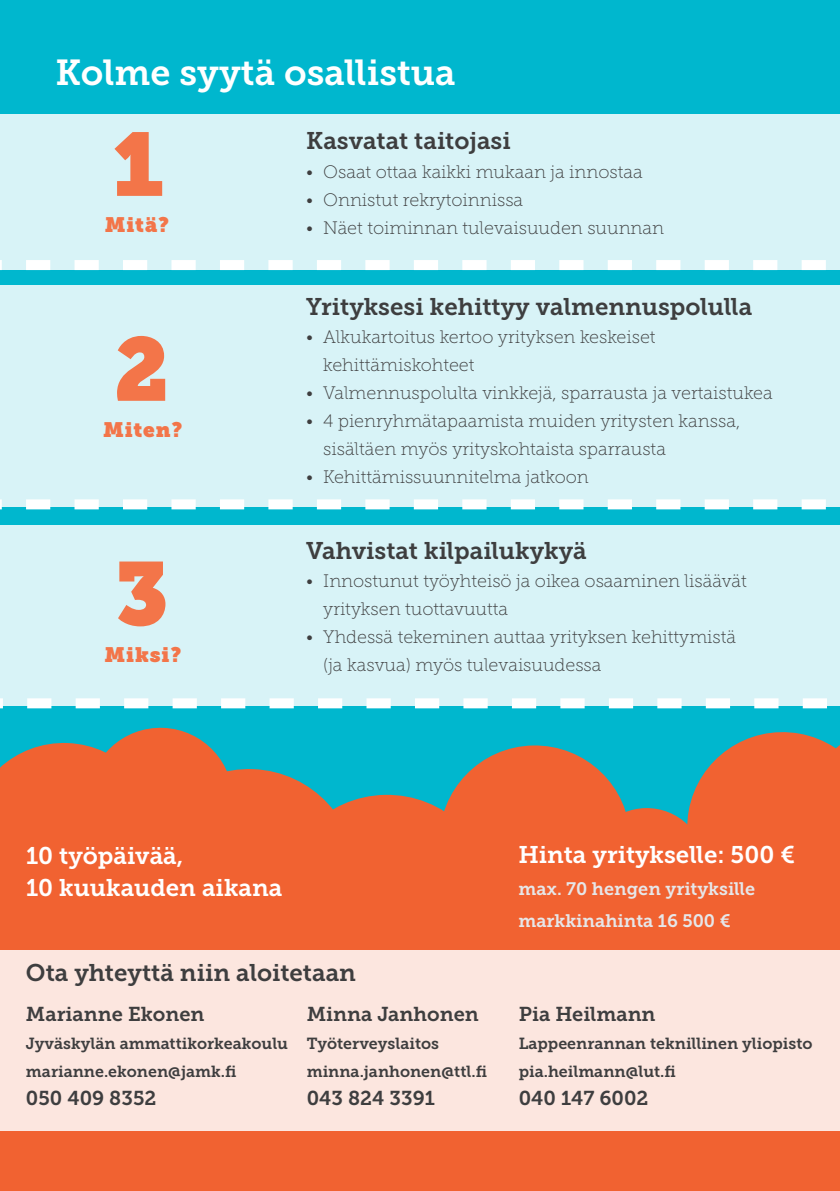
<style>
.page{position:relative;width:840px;height:1191px;background:#fff}
.page>*{position:absolute;margin:0;border:0;box-sizing:border-box;transform-origin:0 0}
.t1{font:88.8px "Museo Slab";color:#f37549}
.otsikko{font:36px "Museo Slab 700";color:#fff}
.pikkuotsikko{font:24px "Museo Slab 700";color:#3e3e3f}
.otsikko-2{font:24px/32px "Museo Slab 700";color:#fff}
.t2{font:20.8px "Museo Slab";letter-spacing:.04em;color:#f37549}
.leipis{font:20px "Museo Slab 700";color:#3e3e3f}
.t3{font:18px/28px "Museo Slab 100";color:#3e3e3f}
.leipis-2{font:18px "Museo Slab 700";color:#e6e7e9}
.leipis-3{font:16px/28px "Museo Slab 700";color:#3e3e3f}
</style>
<div class="page">
<div style="left:0;top:0;width:839px;height:1103px;background:#00b7ce"></div>
<div style="left:0;top:114px;width:839px;height:155px;background:#d8f3f7"></div>
<div style="left:0;top:285px;width:839px;height:222px;background:#d8f3f7"></div>
<div style="left:0;top:525px;width:839px;height:180px;background:#d8f3f7"></div>
<svg style="left:0;top:727px;width:839px;height:464px"></svg>
<div style="left:0;top:950px;width:839px;height:180px;background:#fce6df"></div>
<svg style="left:0;top:260px;width:839px;height:10px"></svg>
<svg style="left:0;top:499px;width:826px;height:10px"></svg>
<svg style="left:0;top:698px;width:839px;height:10px"></svg>
<p class="otsikko" style="left:56px;top:52px;width:401px">Kolme syytä osallistua</p>
<p class="t1" style="left:113px;top:112px;width:52px">1</p>
<p class="t2" style="left:105px;top:212px;width:66px">Mitä?</p>
<p class="t1" style="left:114px;top:317px;width:56px">2</p>
<p class="t2" style="left:103px;top:417px;width:81px">Miten?</p>
<p class="t1" style="left:115px;top:541px;width:55px">3</p>
<p class="t2" style="left:104px;top:642px;width:78px">Miksi?</p>
<p class="pikkuotsikko" style="left:306px;top:128px;width:206px">Kasvatat taitojasi</p>
<p class="t3" style="left:306px;top:157px;width:338px">• Osaat ottaa kaikki mukaan ja innostaa</p>
<p class="t3" style="left:306px;top:185px;width:218px">• Onnistut rekrytoinnissa</p>
<p class="t3" style="left:306px;top:213px;width:359px">• Näet toiminnan tulevaisuuden suunnan</p>
<p class="pikkuotsikko" style="left:306px;top:293px;width:447px">Yrityksesi kehittyy valmennuspolulla</p>
<p class="t3" style="left:323px;top:322px;width:334px;text-indent:-17px">• Alkukartoitus kertoo yrityksen keskeiset kehittämiskohteet</p>
<p class="t3" style="left:306px;top:378px;width:467px">• Valmennuspolulta vinkkejä, sparrausta ja vertaistukea</p>
<p class="t3" style="left:323px;top:406px;width:418px;text-indent:-17px">• 4 pienryhmätapaamista muiden yritysten kanssa, sisältäen myös yrityskohtaista sparrausta</p>
<p class="t3" style="left:306px;top:462px;width:284px">• Kehittämissuunnitelma jatkoon</p>
<p class="pikkuotsikko" style="left:306px;top:537px;width:282px">Vahvistat kilpailukykyä</p>
<p class="t3" style="left:323px;top:567px;width:425px;text-indent:-17px">• Innostunut työyhteisö ja oikea osaaminen lisäävät yrityksen tuottavuutta</p>
<p class="t3" style="left:323px;top:623px;width:414px;text-indent:-17px">• Yhdessä tekeminen auttaa yrityksen kehittymistä (ja kasvua) myös tulevaisuudessa</p>
<p class="otsikko-2" style="left:26px;top:839px;width:258px">10 työpäivää,<br>10 kuukauden aikana</p>
<p class="otsikko-2" style="left:518px;top:838px;width:278px">Hinta yritykselle: 500 €</p>
<p class="leipis-2" style="left:518px;top:878px;width:238px">max. 70 hengen yrityksille</p>
<p class="leipis-2" style="left:518px;top:910px;width:213px">markkinahinta 16 500 €</p>
<p class="pikkuotsikko" style="left:26px;top:959px;width:331px">Ota yhteyttä niin aloitetaan</p>
<p class="leipis" style="left:26px;top:1003px;width:180px">Marianne Ekonen</p>
<p class="leipis-3" style="left:26px;top:1030px;width:263px">Jyväskylän ammattikorkeakoulu marianne.ekonen@jamk.fi</p>
<p class="leipis" style="left:26px;top:1087px;width:132px">050 409 8352</p>
<p class="leipis" style="left:306px;top:1003px;width:173px">Minna Janhonen</p>
<p class="leipis-3" style="left:306px;top:1030px;width:134px">Työterveyslaitos</p>
<p class="leipis-3" style="left:306px;top:1058px;width:182px">minna.janhonen@ttl.fi</p>
<p class="leipis" style="left:306px;top:1087px;width:130px">043 824 3391</p>
<p class="leipis" style="left:518px;top:1003px;width:138px">Pia Heilmann</p>
<p class="leipis-3" style="left:518px;top:1030px;width:295px">Lappeenrannan teknillinen yliopisto</p>
<p class="leipis-3" style="left:518px;top:1058px;width:158px">pia.heilmann@lut.fi</p>
<p class="leipis" style="left:518px;top:1087px;width:131px">040 147 6002</p>
</div>
